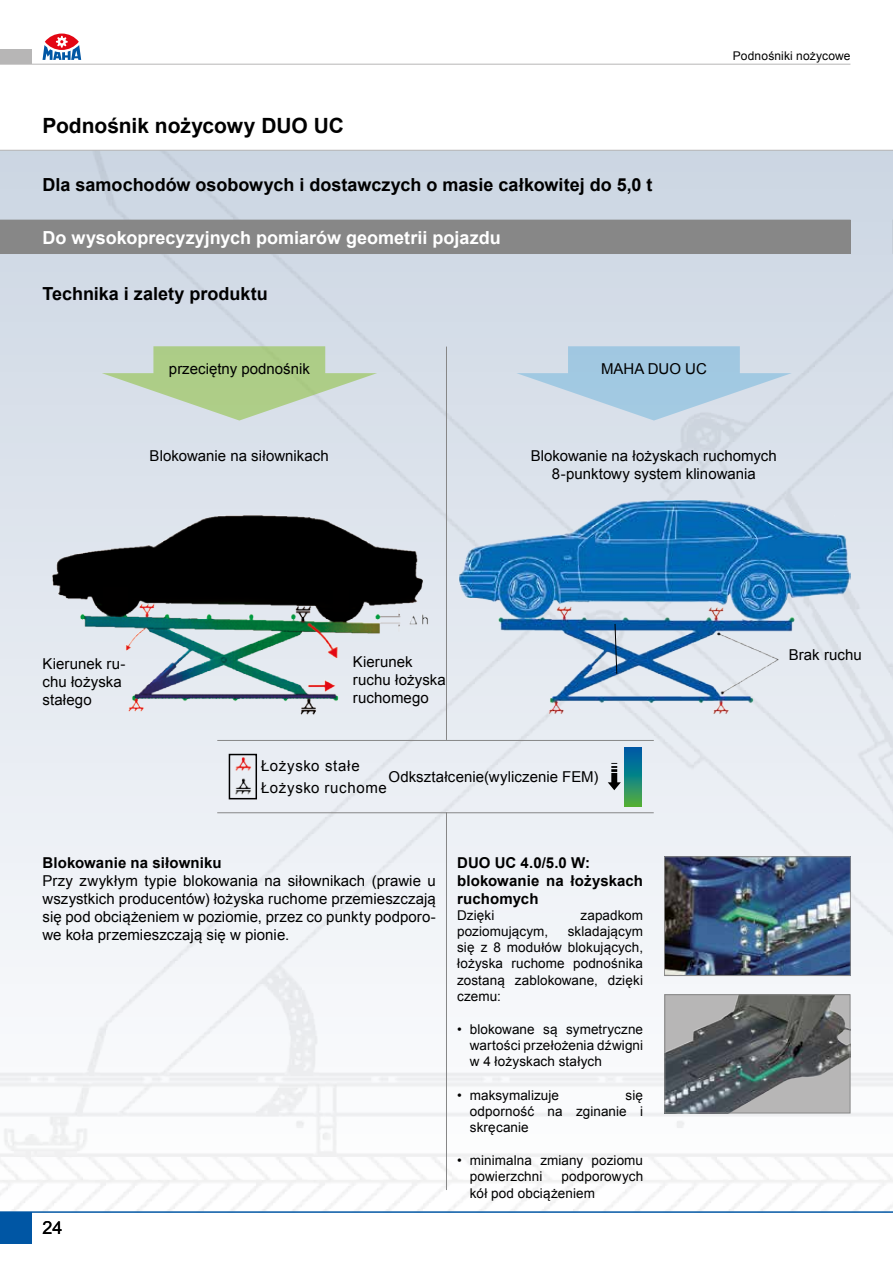
<style>
.page{position:relative;width:893px;height:1263px;background:#fff}
.page>*{position:absolute;margin:0;border:0;box-sizing:border-box;transform-origin:0 0}
.t1{font:700 21px "Arial";letter-spacing:-.005em;color:#000}
.t2{font:700 18px "Arial";color:#000}
.t3{font:700 18px "Arial";color:#fff}
.t4{font:18px "Arial";color:#000}
.t5{font:15px/18px "Arial";letter-spacing:.005em;color:#000}
.t6{font:700 15px/18px "Arial";letter-spacing:.005em;color:#000}
.t7{font:15px/21.6px "Arial";letter-spacing:.04em;color:#000}
.t8{font:13.5px/16.2px "Arial";letter-spacing:.005em;color:#000;text-align:justify}
.t9{font:12px "Arial";letter-spacing:.01em;color:#000}
</style>
<div class="page">
<img style="left:0;top:151px;width:893px;height:1061px">
<hr style="left:0;top:64px;width:850px;height:1px;background:#b7b6b6">
<div style="left:0;top:49px;width:31px;height:15px;background:#b7b6b6"></div>
<div style="left:0;top:1212px;width:31px;height:31px;background:#0056a4"></div>
<hr style="left:0;top:150px;width:893px;height:1px;background:#b7b6b6">
<hr style="left:0;top:1212px;width:893px;height:1px;background:#0056a4">
<svg style="left:516px;top:346px;width:276px;height:74px;background:#b9d2e4"></svg>
<svg style="left:102px;top:346px;width:275px;height:74px;background:#c0d4b3"></svg>
<div style="left:0;top:220px;width:850px;height:34px;background:#878787"></div>
<svg style="left:892px;top:220px;width:1px;height:34px"></svg>
<svg style="left:892px;top:415px;width:1px;height:34px"></svg>
<svg style="left:892px;top:804px;width:1px;height:34px"></svg>
<img style="left:457px;top:488px;width:393px;height:233px">
<img style="left:43px;top:503px;width:393px;height:219px">
<img style="left:232px;top:757px;width:22px;height:39px">
<div style="left:229px;top:754px;width:28px;height:45px;border:2px solid #000"></div>
<svg style="left:614px;top:623px;width:4px;height:52px"></svg>
<svg style="left:608px;top:763px;width:13px;height:27px"></svg>
<img style="left:666px;top:996px;width:182px;height:115px">
<div style="left:664px;top:994px;width:186px;height:119px;border:1px solid #878787"></div>
<img style="left:666px;top:858px;width:182px;height:116px">
<div style="left:664px;top:856px;width:186px;height:120px;border:1px solid #878787"></div>
<hr style="left:446px;top:347px;width:1px;height:393px;background:#878787">
<hr style="left:217px;top:740px;width:437px;height:1px;background:#878787">
<hr style="left:217px;top:812px;width:437px;height:1px;background:#878787">
<hr style="left:446px;top:812px;width:1px;height:378px;background:#878787">
<svg style="left:625px;top:747px;width:16px;height:59px"></svg>
<svg style="left:45px;top:34px;width:34px;height:16px"></svg>
<svg style="left:43px;top:36px;width:38px;height:24px"></svg>
<h1 class="t1" style="left:43px;top:112px;width:303px">Podnośnik nożycowy DUO UC</h1>
<p class="t2" style="left:43px;top:173px;width:612px">Dla samochodów osobowych i dostawczych o masie całkowitej do 5,0 t</p>
<p class="t3" style="left:43px;top:225px;width:460px">Do wysokoprecyzyjnych pomiarów geometrii pojazdu</p>
<p class="t2" style="left:43px;top:281px;width:227px">Technika i zalety produktu</p>
<p class="t5" style="left:169px;top:360px;width:142px">przeciętny podnośnik</p>
<p class="t5" style="left:601px;top:360px;width:107px">MAHA DUO UC</p>
<p class="t9" style="left:733px;top:48px;width:119px">Podnośniki nożycowe</p>
<p class="t5" style="left:150px;top:447px;width:181px">Blokowanie na siłownikach</p>
<p class="t5" style="left:531px;top:447px;width:248px;text-align:center">Blokowanie na łożyskach ruchomych<br>8-punktowy system klinowania</p>
<p class="t5" style="left:43px;top:654px;width:84px">Kierunek ru&shy;chu łożyska stałego</p>
<p class="t5" style="left:353px;top:653px;width:94px">Kierunek ruchu łożyska ruchomego</p>
<p class="t7" style="left:261px;top:755px;width:127px">Łożysko stałe<br>Łożysko ruchome</p>
<p class="t5" style="left:389px;top:768px;width:212px">Odkształcenie(wyliczenie FEM)</p>
<p class="t6" style="left:42px;top:854px;width:181px">Blokowanie na siłowniku</p>
<p class="t5" style="left:42px;top:871px;width:395px;text-align:justify">Przy zwykłym typie blokowania na siłownikach (prawie u wszystkich producentów) łożyska ruchome przemieszczają się pod obciążeniem w poziomie, przez co punkty podporo&shy;we koła przemieszczają się w pionie.</p>
<p class="t4" style="left:42px;top:1215px;width:22px">24</p>
<p class="t6" style="left:457px;top:854px;width:187px">DUO UC 4.0/5.0 W: blokowanie na łożyskach ruchomych</p>
<p class="t8" style="left:457px;top:907px;width:39px">Dzięki</p>
<p class="t8" style="left:580px;top:907px;width:64px">zapadkom</p>
<p class="t8" style="left:457px;top:923px;width:93px">poziomującym,</p>
<p class="t8" style="left:457px;top:923px;width:188px;text-indent:111px">skladającym się z 8 modułów blokujących, łożyska ruchome podnośnika zostaną zablokowane, dzięki czemu:</p>
<p class="t8" style="left:470px;top:1021px;width:175px;text-indent:-13px">• blokowane są symetryczne wartości przełożenia dźwigni w 4 łożyskach stałych</p>
<p class="t8" style="left:457px;top:1087px;width:103px">• maksymalizuje</p>
<p class="t8" style="left:470px;top:1087px;width:175px;text-indent:156px">się odporność na zginanie i skręcanie</p>
<p class="t8" style="left:470px;top:1152px;width:175px;text-indent:-13px">• minimalna zmiany poziomu powierzchni</p>
<p class="t8" style="left:470px;top:1169px;width:175px;text-indent:92px">podporowych kół pod obciążeniem</p>
<p class="t5" style="left:789px;top:646px;width:75px">Brak ruchu</p>
</div>
